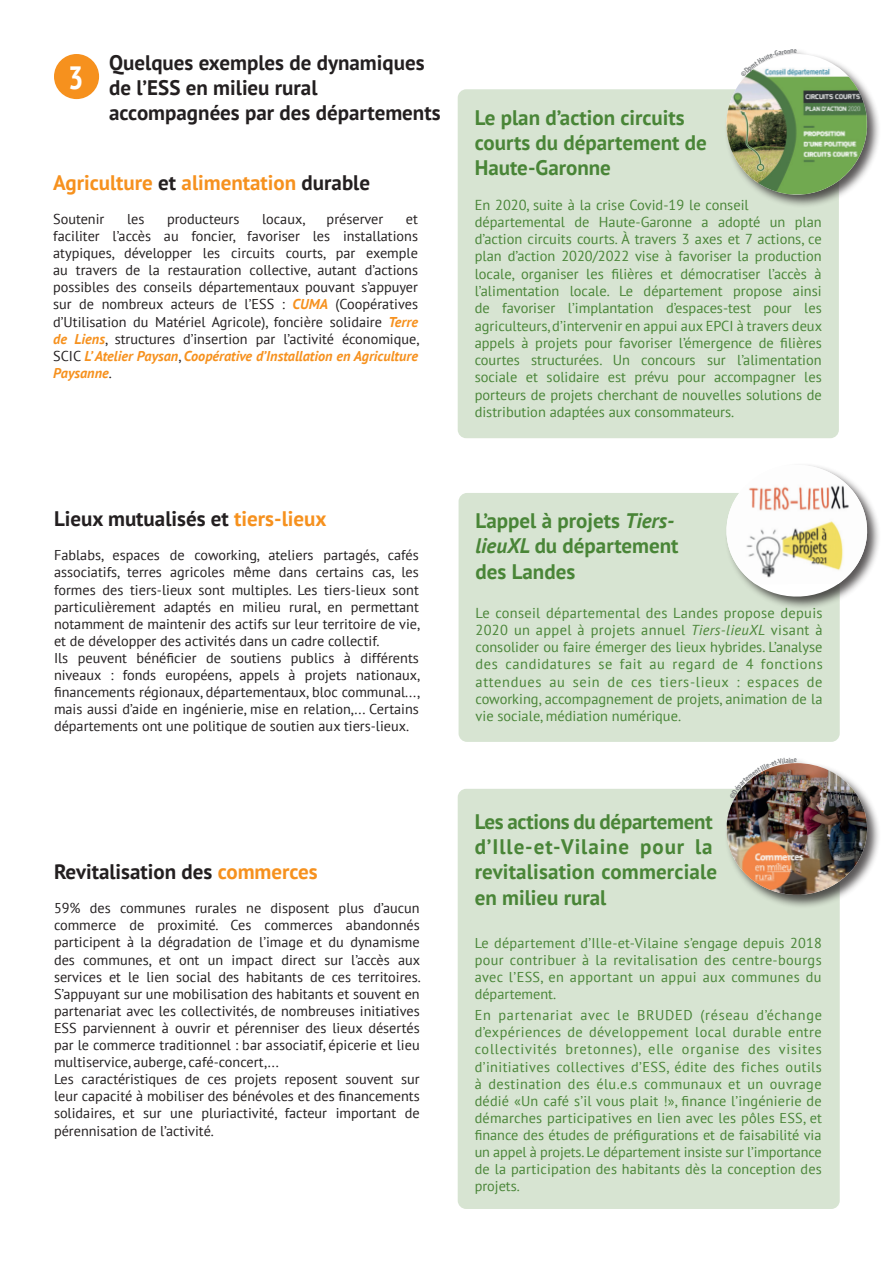
<style>
.page{position:relative;width:893px;height:1263px;background:#fff}
.page>*{position:absolute;margin:0;border:0;box-sizing:border-box;transform-origin:0 0}
.t1{font:700 condensed 32.1px "PT Sans";color:#fff}
.t2{font:700 21px/25.2px "PT Sans";color:#498537}
.t3{font:700 21px/25.2px "PT Sans";color:#231f20}
.t4{font:700 21px "PT Sans";color:#f6911e}
.t5{font:14.4px/17.2px "PT Sans";color:#498537}
.t6{font:14.25px/17.1px "PT Sans";color:#231f20}
.t7{font:14.25px/17.1px "PT Sans";letter-spacing:.01em;color:#498537;text-align:justify}
.s1{color:#231f20}
.s2{font-weight:700;font-style:italic;color:#f6911e}
.s3{color:#f6911e}
.s4{font-style:italic}
</style>
<div class="page">
<div style="left:54px;top:54px;width:45px;height:45px;background:#f6911e;border-radius:50%"></div>
<div style="left:458px;top:89px;width:381px;height:349px;background:#d7e4d2;border-radius:9px"></div>
<div style="left:724px;top:48px;width:157px;height:161px;background:#231f20;opacity:.75"></div>
<div style="left:459px;top:493px;width:381px;height:249px;background:#d7e4d2;border-radius:9px"></div>
<div style="left:724px;top:463px;width:157px;height:148px;background:#231f20;opacity:.75"></div>
<svg style="left:724px;top:463px;width:153px;height:143px"></svg>
<img style="left:724px;top:465px;width:152px;height:119px">
<div style="left:458px;top:789px;width:382px;height:420px;background:#d7e4d2;border-radius:9px"></div>
<div style="left:724px;top:756px;width:157px;height:153px;background:#231f20;opacity:.75"></div>
<img style="left:717px;top:48px;width:160px;height:156px">
<img style="left:724px;top:756px;width:153px;height:148px">
<h1 class="t1" style="left:68px;top:56px;width:17px">3</h1>
<h2 class="t3" style="left:109px;top:49px;width:333px">Quelques exemples de dynamiques de l’ESS en milieu rural accompagnées par des départements</h2>
<h2 class="t4" style="left:53px;top:168px;width:318px">Agriculture <span class="s1">et</span> alimentation <span class="s1">durable</span></h2>
<p class="t6" style="left:53px;top:210px;width:53px">Soutenir</p>
<p class="t6" style="left:127px;top:210px;width:19px">les</p>
<p class="t6" style="left:167px;top:210px;width:74px">producteurs</p>
<p class="t6" style="left:262px;top:210px;width:45px">locaux,</p>
<p class="t6" style="left:327px;top:210px;width:58px">préserver</p>
<p class="t6" style="left:53px;top:210px;width:367px;text-align:justify;text-indent:353px">et faciliter l’accès au foncier, favoriser les installations atypiques, développer les circuits courts, par exemple au travers de la restauration collective, autant d’actions possibles des conseils départementaux pouvant s’appuyer sur de nombreux acteurs de l’ESS : <span class="s2">CUMA</span> (Coopératives d’Utilisation du Matériel Agricole), foncière solidaire <span class="s2">Terre de Liens</span>, structures d’insertion par l’activité économique, SCIC <span class="s2">L’ Atelier Paysan</span>, <span class="s2">Coopérative d’Installation en Agriculture Paysanne</span>.</p>
<h2 class="t2" style="left:475px;top:104px;width:234px">Le plan d’action circuits courts du département de<br>Haute-Garonne</h2>
<p class="t5" style="left:475px;top:196px;width:349px">En 2020, suite à la crise Covid-19 le conseil départemental de Haute-Garonne a adopté un plan d’action circuits courts. À travers 3 axes et 7 actions, ce plan d’action 2020/2022 vise à favoriser la production locale, organiser les filières et démocratiser l’accès à l’alimentation locale. Le département propose ainsi de favoriser l’implantation d’espaces-test pour les agriculteurs, d’intervenir en appui aux EPCI à travers deux appels à projets pour favoriser l’émergence de filières courtes structurées. Un concours sur l’alimentation sociale et solidaire est prévu pour accompagner les porteurs de projets cherchant de nouvelles solutions de distribution adaptées aux consommateurs.</p>
<h2 class="t3" style="left:54px;top:506px;width:274px">Lieux mutualisés et <span class="s3">tiers-lieux</span></h2>
<p class="t6" style="left:54px;top:546px;width:367px">Fablabs, espaces de coworking, ateliers partagés, cafés associatifs, terres agricoles même dans certains cas, les formes des tiers-lieux sont multiples. Les tiers-lieux sont particulièrement adaptés en milieu rural, en permettant notamment de maintenir des actifs sur leur territoire de vie, et de développer des activités dans un cadre collectif.<br>Ils peuvent bénéficier de soutiens publics à différents niveaux : fonds européens, appels à projets nationaux, financements régionaux, départementaux, bloc communal..., mais aussi d’aide en ingénierie, mise en relation,... Certains départements ont une politique de soutien aux tiers-lieux.</p>
<h2 class="t3" style="left:54px;top:858px;width:265px">Revitalisation des <span class="s3">commerces</span></h2>
<p class="t6" style="left:54px;top:899px;width:368px">59% des communes rurales ne disposent plus d’aucun commerce de proximité. Ces commerces abandonnés participent à la dégradation de l’image et du dynamisme des communes, et ont un impact direct sur l’accès aux services et le lien social des habitants de ces territoires.<br>S’appuyant sur une mobilisation des habitants et souvent en partenariat avec les collectivités, de nombreuses initiatives ESS parviennent à ouvrir et pérenniser des lieux désertés par le commerce traditionnel : bar associatif, épicerie et lieu multiservice, auberge, café-concert,...<br>Les caractéristiques de ces projets reposent souvent sur leur capacité à mobiliser des bénévoles et des financements solidaires, et sur une pluriactivité, facteur important de pérennisation de l’activité.</p>
<h2 class="t2" style="left:476px;top:508px;width:205px">L’appel à projets <span class="s4">Tiers&shy;lieuXL</span> du département des Landes</h2>
<p class="t5" style="left:476px;top:603px;width:349px;text-align:justify">Le conseil départemental des Landes propose depuis 2020 un appel à projets annuel <span class="s4">Tiers-lieuXL</span> visant à consolider ou faire émerger des lieux hybrides. L’analyse des candidatures se fait au regard de 4 fonctions attendues au sein de ces tiers-lieux : espaces de coworking, accompagnement de projets, animation de la vie sociale, médiation numérique.</p>
<h2 class="t2" style="left:475px;top:809px;width:244px">Les actions du département d’Ille-et-Vilaine pour la revitalisation commerciale en milieu rural</h2>
<p class="t7" style="left:475px;top:934px;width:349px">Le département d’Ille-et-Vilaine s’engage depuis 2018 pour contribuer à la revitalisation des centre-bourgs avec l’ESS, en apportant un appui aux communes du département.</p>
<p class="t7" style="left:475px;top:1006px;width:349px">En partenariat avec le BRUDED (réseau d’échange d’expériences de développement local durable entre collectivités bretonnes), elle organise des visites d’initiatives collectives d’ESS, édite des fiches outils à destination des élu.e.s communaux et un ouvrage dédié «Un café s’il vous plait !», finance l’ingénierie de démarches participatives en lien avec les pôles ESS, et finance des études de préfigurations et de faisabilité via un appel à projets. Le département insiste sur l’importance de la participation des habitants dès la conception des projets.</p>
</div>
